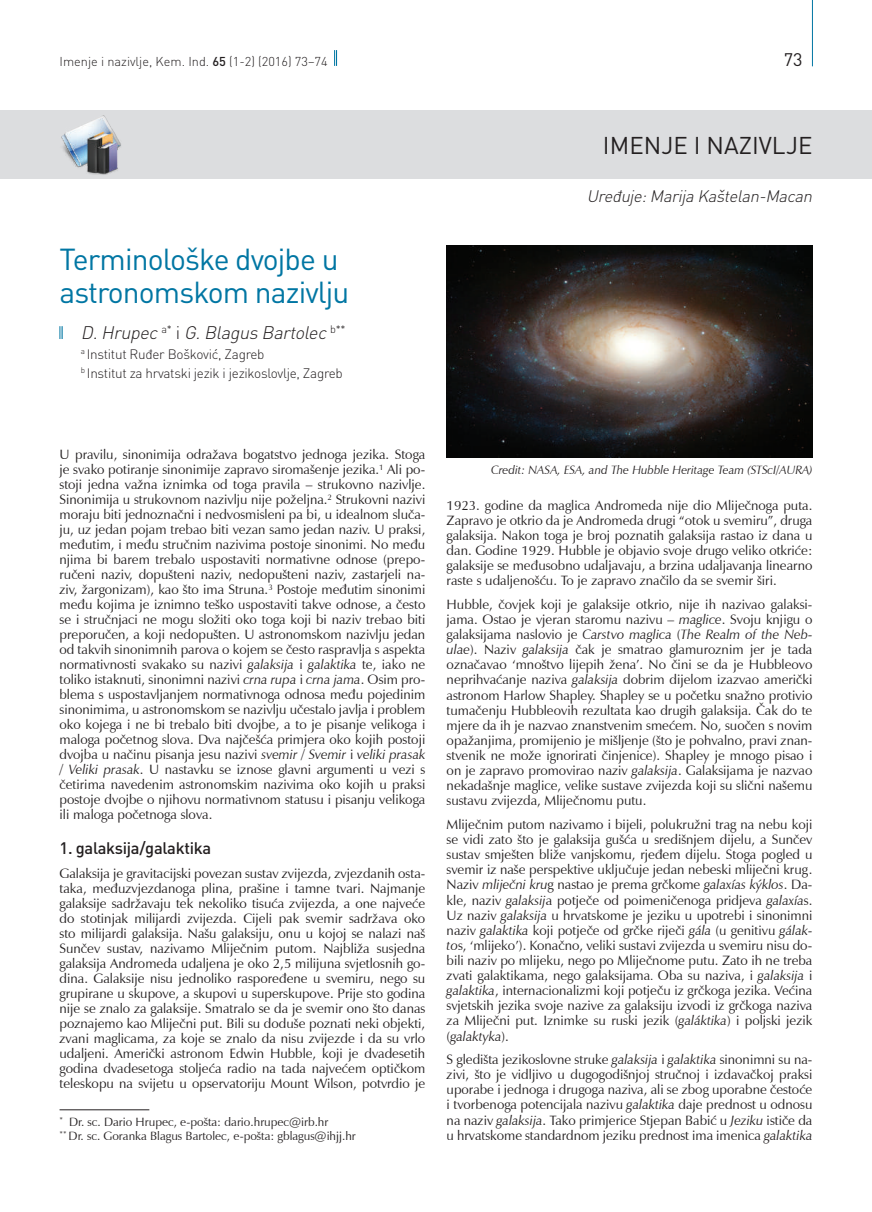
<style>
.page{position:relative;width:872px;height:1212px;background:#fff}
.page>*{position:absolute;margin:0;border:0;box-sizing:border-box;transform-origin:0 0}
.t1{font:30px/33px "DIN Pro";letter-spacing:-.03em;color:#0076a3}
.t2{font:24px "DIN Pro";color:#231f20}
.t3{font:italic 300 18px "DIN Pro";color:#231f20}
.t4{font:18px "DIN Pro";color:#231f20}
.t5{font:italic 300 16.5px "DIN Pro";color:#231f20}
.t6{font:500 16.5px "DIN Pro";letter-spacing:-.02em;color:#231f20}
.t7{font:13.5px/15px "Zapf Humanist Roman KUI";color:#231f20;text-align:justify}
.t8{font:300 13.5px/19.2px "DIN Pro";letter-spacing:-.02em;color:#231f20}
.t9{font:13.5px "Zapf Humanist Italic KUI";color:#231f20}
.t10{font:300 12.75px "DIN Pro";color:#231f20}
.t11{font:12px/13.5px "Zapf Humanist Roman KUI";color:#231f20}
.t12{font:12px "Zapf Humanist Italic KUI";color:#231f20}
.s1{font-weight:500}
.s2{font-style:normal}
.s3{font-family:"Zapf Humanist Italic KUI"}
.s4{font-family:"Zapf Humanist Roman KUI"}
.s5{font-size:12px}
</style>
<div class="page">
<hr style="left:812px;top:0;width:1px;height:66px;background:#0076a3">
<svg style="left:334px;top:50px;width:3px;height:16px"></svg>
<div style="left:0;top:111px;width:872px;height:68px;background:#dcdddf"></div>
<img style="left:61px;top:115px;width:60px;height:60px">
<hr style="left:60px;top:1109px;width:89px;height:1px;background:#231f20">
<svg style="left:60px;top:326px;width:3px;height:13px"></svg>
<img style="left:446px;top:245px;width:366px;height:213px">
<p class="t10" style="left:60px;top:53px;width:270px">Imenje i nazivlje, Kem. Ind. <span class="s1">65</span> (1-2) (2016) 73–74</p>
<h3 class="t4" style="left:784px;top:47px;width:20px">73</h3>
<h1 class="t1" style="left:60px;top:241px;width:291px">Terminološke dvojbe u astronomskom nazivlju</h1>
<h3 class="t3" style="left:81px;top:321px;width:266px">D.Hrupec <sup>a</sup> <sup>*</sup> <span class="s2">i</span> G.BlagusBartolec <sup>b</sup> <sup>*</sup> <sup>*</sup></h3>
<p class="t8" style="left:81px;top:343px;width:264px"><sup>a</sup> Institut Ruđer Bošković, Zagreb<br><sup>b</sup> Institut za hrvatski jezik i jezikoslovlje, Zagreb</p>
<h2 class="t2" style="left:603px;top:129px;width:211px">IMENJE I NAZIVLJE</h2>
<p class="t5" style="left:587px;top:184px;width:231px">Uređuje:Marija Kaštelan-Macan</p>
<p class="t7" style="left:60px;top:448px;width:367px">U pravilu, sinonimija odražava bogatstvo jednoga jezika. Stoga je svako potiranje sinonimije zapravo siromašenje jezika.<sup>1</sup> Ali po&shy;stoji jedna važna iznimka od toga pravila – strukovno nazivlje.<br>Sinonimija u strukovnom nazivlju nije poželjna.<sup>2</sup> Strukovni nazivi moraju biti jednoznačni i nedvosmisleni pa bi, u idealnom sluča&shy;ju, uz jedan pojam trebao biti vezan samo jedan naziv. U praksi, međutim, i među stručnim nazivima postoje sinonimi. No među njima bi barem trebalo uspostaviti normativne odnose (prepo&shy;ručeni naziv, dopušteni naziv, nedopušteni naziv, zastarjeli na&shy;ziv, žargonizam), kao što ima Struna.<sup>3</sup> Postoje međutim sinonimi među kojima je iznimno teško uspostaviti takve odnose, a često se i stručnjaci ne mogu složiti oko toga koji bi naziv trebao biti preporučen, a koji nedopušten. U astronomskom nazivlju jedan od takvih sinonimnih parova o kojem se često raspravlja s aspekta normativnosti svakako su nazivi <span class="s3">galaksija</span> i <span class="s3">galaktika</span> te, iako ne toliko istaknuti, sinonimni nazivi <span class="s3">crna rupa</span> i <span class="s3">crna jama</span>. Osim pro&shy;blema s uspostavljanjem normativnoga odnosa među pojedinim sinonimima, u astronomskom se nazivlju učestalo javlja i problem oko kojega i ne bi trebalo biti dvojbe, a to je pisanje velikoga i maloga početnog slova. Dva najčešća primjera oko kojih postoji dvojba u načinu pisanja jesu nazivi <span class="s3">svemir / Svemir</span> i <span class="s3">veliki prasak / Veliki prasak</span>. U nastavku se iznose glavni argumenti u vezi s četirima navedenim astronomskim nazivima oko kojih u praksi postoje dvojbe o njihovu normativnom statusu i pisanju velikoga ili maloga početnoga slova.</p>
<p class="t6" style="left:60px;top:837px;width:153px">1. galaksija/galaktika</p>
<p class="t7" style="left:60px;top:866px;width:367px">Galaksija je gravitacijski povezan sustav zvijezda, zvjezdanih osta&shy;taka, međuzvjezdanoga plina, prašine i tamne tvari. Najmanje galaksije sadržavaju tek nekoliko tisuća zvijezda, a one najveće do stotinjak milijardi zvijezda. Cijeli pak svemir sadržava oko sto milijardi galaksija. Našu galaksiju, onu u kojoj se nalazi naš Sunčev sustav, nazivamo Mliječnim putom. Najbliža susjedna galaksija Andromeda udaljena je oko 2,5 milijuna svjetlosnih go&shy;dina. Galaksije nisu jednoliko raspoređene u svemiru, nego su grupirane u skupove, a skupovi u superskupove. Prije sto godina nije se znalo za galaksije. Smatralo se da je svemir ono što danas poznajemo kao Mliječni put. Bili su doduše poznati neki objekti, zvani maglicama, za koje se znalo da nisu zvijezde i da su vrlo udaljeni. Američki astronom Edwin Hubble, koji je dvadesetih godina dvadesetoga stoljeća radio na tada najvećem optičkom teleskopu na svijetu u opservatoriju Mount Wilson, potvrdio je</p>
<p class="t11" style="left:60px;top:1116px;width:298px"><sup>*</sup> Dr. sc. Dario Hrupec, e-pošta: dario.hrupec@irb.hr<br><sup>**</sup> Dr. sc. Goranka Blagus Bartolec, e-pošta: gblagus@ihjj.hr</p>
<p class="t12" style="left:491px;top:462px;width:323px">Credit: NASA, ESA, and The Hubble Heritage Team (STScI/AURA)</p>
<p class="t7" style="left:446px;top:498px;width:367px">1923. godine da maglica Andromeda nije dio Mliječnoga puta.<br>Zapravo je otkrio da je Andromeda drugi “otok u svemiru”, druga galaksija. Nakon toga je broj poznatih galaksija rastao iz dana u dan. Godine 1929. Hubble je objavio svoje drugo veliko otkriće: galaksije se međusobno udaljavaju, a brzina udaljavanja linearno raste s udaljenošću. To je zapravo značilo da se svemir širi.</p>
<p class="t7" style="left:446px;top:597px;width:367px">Hubble, čovjek koji je galaksije otkrio, nije ih nazivao galaksi&shy;jama. Ostao je vjeran staromu nazivu – <span class="s3">maglice</span>. Svoju knjigu o</p>
<p class="t9" style="left:446px;top:625px;width:367px"><span class="s4">galaksijama naslovio je</span> Carstvo maglica <span class="s4">(</span>The Realm of the Neb-</p>
<p class="t7" style="left:446px;top:643px;width:367px"><span class="s3">ulae</span>). Naziv <span class="s3">galaksija</span> čak je smatrao glamuroznim jer je tada označavao ‘mnoštvo lijepih žena’. No čini se da je Hubbleovo neprihvaćanje naziva <span class="s3">galaksija</span> dobrim dijelom izazvao američki astronom Harlow Shapley. Shapley se u početku snažno protivio tumačenju Hubbleovih rezultata kao drugih galaksija. Čak do te mjere da ih je nazvao znanstvenim smećem. No, suočen s novim opažanjima, promijenio je mišljenje (što je pohvalno, pravi znan&shy;stvenik ne može ignorirati činjenice). Shapley je mnogo pisao i on je zapravo promovirao naziv <span class="s3">galaksija</span>. Galaksijama je nazvao nekadašnje maglice, velike sustave zvijezda koji su slični našemu sustavu zvijezda, Mliječnomu putu.</p>
<p class="t7" style="left:446px;top:817px;width:367px">Mliječnim putom nazivamo i bijeli, polukružni trag na nebu koji se vidi zato što je galaksija gušća u središnjem dijelu, a Sunčev sustav smješten bliže vanjskomu, rjeđem dijelu. Stoga pogled u svemir iz naše perspektive uključuje jedan nebeski mliječni krug.<br>Naziv <span class="s3">mliječni kru</span>g nastao je prema grčkome <span class="s3">galaxías kýklos</span>. Da&shy;kle, naziv <span class="s3">galaksij</span>a potječe od poimeničenoga pridjeva <span class="s3">galaxía</span>s.<br>Uz naziv <span class="s3">galaksija</span> u hrvatskome je jeziku u upotrebi i sinonimni naziv <span class="s3">galaktika</span> koji potječe od grčke riječi <span class="s3">gála</span> (u genitivu <span class="s3">gálak&shy;to</span>s, ‘mlijeko’). Konačno, veliki sustavi zvijezda u svemiru nisu do&shy;bili naziv po mlijeku, nego po Mliječnome putu. Zato ih ne treba zvati galaktikama, nego galaksijama<span class="s5">.</span> Oba su naziva, i <span class="s3">galaksija</span> i <span class="s3">galaktika</span>, internacionalizmi koji potječu iz grčkoga jezika. Većina svjetskih jezika svoje nazive za galaksiju izvodi iz grčkoga naziva za Mliječni put. Iznimke su ruski jezik (<span class="s3">galáktika</span>) i poljski jezik</p>
<p class="t9" style="left:446px;top:1027px;width:64px"><span class="s4">(</span>galaktyka<span class="s4">).</span></p>
<p class="t7" style="left:446px;top:1053px;width:367px">S gledišta jezikoslovne struke <span class="s3">galaksija</span> i <span class="s3">galaktika</span> sinonimni su na&shy;zivi, što je vidljivo u dugogodišnjoj stručnoj i izdavačkoj praksi uporabe i jednoga i drugoga naziva, ali se zbog uporabne čestoće i tvorbenoga potencijala nazivu <span class="s3">galaktika</span> daje prednost u odnosu na naziv <span class="s3">galaksija</span>. Tako primjerice Stjepan Babić u <span class="s3">Jeziku</span> ističe da u hrvatskome standardnom jeziku prednost ima imenica <span class="s3">galaktika</span></p>
</div>
